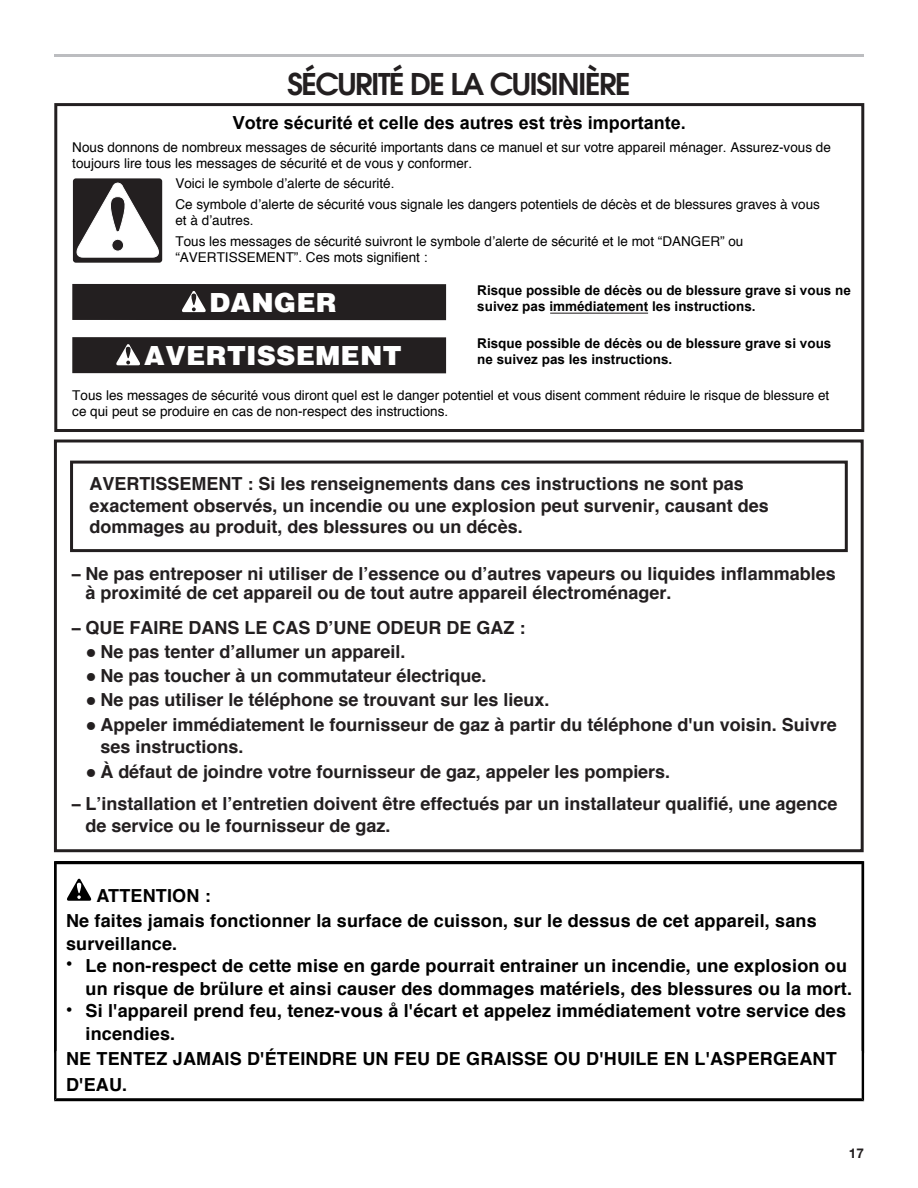
<style>
.page{position:relative;width:918px;height:1188px;background:#fff}
.page>*{position:absolute;margin:0;border:0;box-sizing:border-box;transform-origin:0 0}
.Heading_1{font:600 30px "Avant Garde";letter-spacing:-.05em;color:#231f20}
.t1{font:900 27px "Helvetica";color:#fff}
.t2{font:700 18px/21.6px "Helvetica";color:#231f20}
.t3{font:700 18px/25.5px "Helvetica";letter-spacing:.01em;color:#000}
.t4{font:700 18px "Arial";color:#000}
.t5{font:18px "Arial";color:#000}
.t6{font:13.5px/15.8px "Helvetica";color:#000}
.t7{font:700 13.5px/15.8px "Arial";color:#000}
.t8{font:700 13.5px "Helvetica Neue LT Std";color:#231f20}
.s1{font-family:"Helvetica Neue"}
.s2{font-family:"Helvetica Neue";font-weight:400;font-size:22.5px}
</style>
<div class="page">
<hr style="left:54px;top:54px;width:810px;height:3px;background:#bcbdc0">
<hr style="left:550px;top:313px;width:98px;height:1px;background:#231f20">
<div style="left:54px;top:103px;width:810px;height:329px;border:3px solid #231f20"></div>
<div style="left:74px;top:180px;width:87px;height:81px;background:#231f20;border-radius:2px"></div>
<div style="left:73px;top:178px;width:89px;height:85px;border:3px solid #231f20;border-radius:2px"></div>
<svg style="left:74px;top:183px;width:87px;height:75px"></svg>
<div style="left:72px;top:337px;width:374px;height:36px;background:#231f20"></div>
<div style="left:72px;top:284px;width:374px;height:36px;background:#231f20"></div>
<svg style="left:182px;top:291px;width:24px;height:21px"></svg>
<svg style="left:116px;top:344px;width:24px;height:21px"></svg>
<div style="left:54px;top:440px;width:810px;height:412px;border:3px solid #231f20"></div>
<div style="left:70px;top:461px;width:778px;height:91px;border:3px solid #231f20"></div>
<svg style="left:54px;top:861px;width:810px;height:240px"></svg>
<h1 class="Heading_1" style="left:287px;top:64px;width:345px">SÉCURITÉ DE LA CUISINIÈRE</h1>
<p class="t4" style="left:233px;top:110px;width:455px">Votre sécurité et celle des autres est très importante.</p>
<p class="t6" style="left:72px;top:140px;width:760px">Nous donnons de nombreux messages de sécurité importants dans ce manuel et sur votre appareil ménager. Assurez-vous de toujours lire tous les messages de sécurité et de vous y conformer.</p>
<p class="t6" style="left:175px;top:173px;width:646px;line-height:21px">Voici le symbole d’alerte de sécurité.<br>Ce symbole d’alerte de sécurité vous signale les dangers potentiels de décès et de blessures graves à vous</p>
<p class="t6" style="left:175px;top:210px;width:569px;line-height:21px">et à d’autres.<br>Tous les messages de sécurité suivront le symbole d’alerte de sécurité et le mot “DANGER” ou</p>
<p class="t6" style="left:175px;top:249px;width:254px">“AVERTISSEMENT”. Ces mots signifient :</p>
<p class="t7" style="left:477px;top:283px;width:375px">Risque possible de décès ou de blessure grave si vous ne suivez pas immédiatement les instructions.</p>
<p class="t7" style="left:477px;top:336px;width:356px">Risque possible de décès ou de blessure grave si vous ne suivez pas les instructions.</p>
<p class="t6" style="left:72px;top:388px;width:759px">Tous les messages de sécurité vous diront quel est le danger potentiel et vous disent comment réduire le risque de blessure et ce qui peut se produire en cas de non-respect des instructions.</p>
<p class="t1" style="left:209px;top:286px;width:129px">DANGER</p>
<p class="t1" style="left:144px;top:339px;width:259px">AVERTISSEMENT</p>
<p class="t2" style="left:90px;top:473px;width:681px">AVERTISSEMENT : Si les renseignements dans ces instructions ne sont pas exactement observés, un incendie ou une explosion peut survenir, causant des dommages au produit, des blessures ou un décès.</p>
<p class="t2" style="left:85px;top:564px;width:752px;line-height:19.5px;text-indent:-14px"><span class="s1">–</span> Ne pas entreposer ni utiliser de l’essence ou d’autres vapeurs ou liquides inflammables à proximité de cet appareil ou de tout autre appareil électroménager.</p>
<p class="t2" style="left:72px;top:618px;width:455px"><span class="s1">–</span> QUE FAIRE DANS LE CAS D’UNE ODEUR DE GAZ :</p>
<p class="t2" style="left:85px;top:642px;width:322px"><span class="s2">•</span> Ne pas tenter d’allumer un appareil.</p>
<p class="t2" style="left:85px;top:666px;width:403px"><span class="s2">•</span> Ne pas toucher à un commutateur électrique.</p>
<p class="t2" style="left:85px;top:690px;width:466px"><span class="s2">•</span> Ne pas utiliser le téléphone se trouvant sur les lieux.</p>
<p class="t2" style="left:100px;top:714px;width:738px;text-indent:-15px"><span class="s2">•</span> Appeler immédiatement le fournisseur de gaz à partir du téléphone d'un voisin. Suivre ses instructions.</p>
<p class="t2" style="left:85px;top:761px;width:586px"><span class="s2">•</span> À défaut de joindre votre fournisseur de gaz, appeler les pompiers.</p>
<p class="t2" style="left:85px;top:793px;width:754px;text-indent:-13px"><span class="s1">–</span> L’installation et l’entretien doivent être effectués par un installateur qualifié, une agence de service ou le fournisseur de gaz.</p>
<p class="t3" style="left:97px;top:883px;width:116px">ATTENTION :</p>
<p class="t3" style="left:66px;top:908px;width:752px">Ne faites jamais fonctionner la surface de cuisson, sur le dessus de cet appareil, sans</p>
<p class="t3" style="left:66px;top:931px;width:113px">surveillance.</p>
<p class="t3" style="left:86px;top:953px;width:763px">Le non-respect de cette mise en garde pourrait entrainer un incendie, une explosion ou</p>
<p class="t3" style="left:86px;top:976px;width:768px">un risque de brülure et ainsi causer des dommages matériels, des blessures ou la mort.</p>
<p class="t3" style="left:86px;top:998px;width:762px">Si l'appareil prend feu, tenez-vous å l'écart et appelez immédiatement votre service des</p>
<p class="t3" style="left:86px;top:1021px;width:91px">incendies.</p>
<p class="t3" style="left:66px;top:1046px;width:772px">NE TENTEZ JAMAIS D'ÉTEINDRE UN FEU DE GRAISSE OU D'HUILE EN L'ASPERGEANT<br>D'EAU.</p>
<p class="t5" style="left:66px;top:951px;width:8px">•</p>
<p class="t5" style="left:66px;top:998px;width:8px">•</p>
<p class="t8" style="left:849px;top:1145px;width:17px">17</p>
</div>
